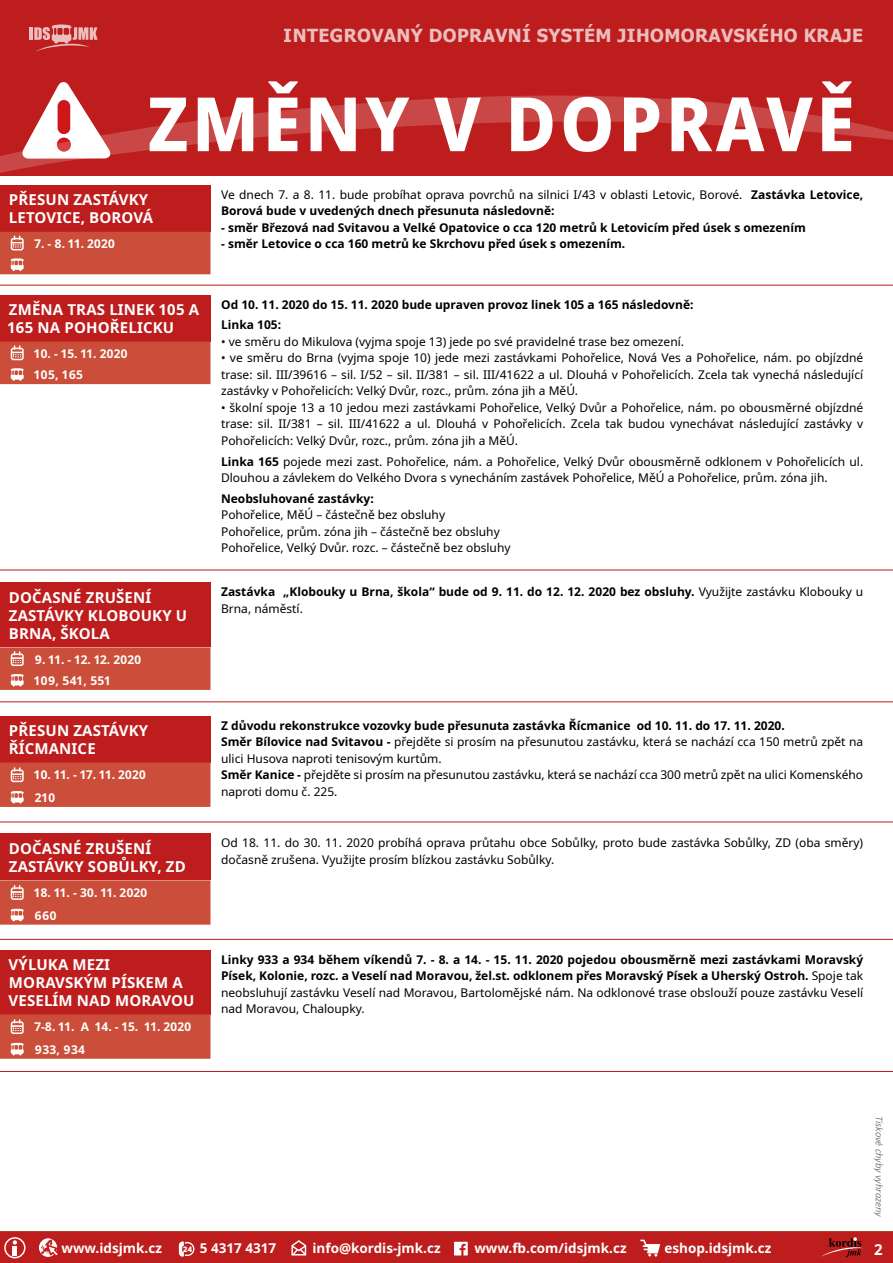
<style>
.page{position:relative;width:893px;height:1263px;background:#fff}
.page>*{position:absolute;margin:0;border:0;box-sizing:border-box;transform-origin:0 0}
.t1{font:800 semi-condensed 75px "Noto Sans";letter-spacing:.05em;color:#fff}
.t2{font:700 18px "Tahoma";letter-spacing:.02em;color:#fff}
.t3{font:700 15px/18px "Noto Sans";letter-spacing:.01em;color:#fff}
.t4{font:700 13.5px "Noto Sans";color:#fff}
.t5{font:12px/16.5px "Noto Sans";color:#000}
.t6{font:700 12px/16.5px "Noto Sans";color:#000}
.t7{font:700 12px/23.1px "Noto Sans";letter-spacing:.02em;color:#fff}
.t8{font:italic 300 10.5px "Calibri";letter-spacing:-.005em;color:#575756}
.s1{font-weight:700}
.s2{font-weight:400}
.s3{font-weight:900;font-size:7.5px}
</style>
<div class="page">
<svg style="left:0;top:1231px;width:893px;height:32px;background:#bd2423"></svg>
<div style="left:0;top:0;width:893px;height:175px;background:#bd1d1d"></div>
<svg style="left:53px;top:82px;width:22px;height:13px"></svg>
<svg style="left:30px;top:24px;width:68px;height:27px"></svg>
<svg style="left:0;top:95px;width:893px;height:118px"></svg>
<div style="left:0;top:185px;width:210px;height:47px;background:#bd1d1d"></div>
<div style="left:0;top:232px;width:210px;height:42px;background:#ca4e39"></div>
<hr style="left:0;top:285px;width:893px;height:1px;background:#bd1d1d">
<div style="left:0;top:295px;width:210px;height:47px;background:#bd1d1d"></div>
<div style="left:0;top:342px;width:210px;height:42px;background:#ca4e39"></div>
<hr style="left:0;top:570px;width:893px;height:1px;background:#bd1d1d">
<div style="left:0;top:583px;width:210px;height:64px;background:#bd1d1d"></div>
<svg style="left:0;top:647px;width:210px;height:43px;background:#cb533f"></svg>
<div style="left:0;top:716px;width:210px;height:47px;background:#bd1d1d"></div>
<div style="left:0;top:763px;width:210px;height:44px;background:#ca4e39"></div>
<hr style="left:0;top:702px;width:893px;height:1px;background:#bd1d1d">
<hr style="left:0;top:822px;width:893px;height:1px;background:#bd1d1d">
<div style="left:0;top:833px;width:210px;height:47px;background:#bd1d1d"></div>
<svg style="left:0;top:880px;width:210px;height:45px;background:#cb5440"></svg>
<hr style="left:0;top:939px;width:893px;height:1px;background:#bd1d1d">
<div style="left:0;top:950px;width:210px;height:64px;background:#bd1d1d"></div>
<svg style="left:0;top:1014px;width:210px;height:45px;background:#cb523e"></svg>
<hr style="left:0;top:1071px;width:893px;height:1px;background:#bd1d1d">
<h2 class="t2" style="left:284px;top:23px;width:581px">INTEGROVANÝ DOPRAVNÍ SYSTÉM JIHOMORAVSKÉHO KRAJE</h2>
<h1 class="t1" style="left:148px;top:69px;width:709px">ZMĚNY V DOPRAVĚ</h1>
<p class="t3" style="left:9px;top:191px;width:146px">PŘESUN ZASTÁVKY<br>LETOVICE, BOROVÁ</p>
<p class="t7" style="left:35px;top:232px;width:82px">7. - 8. 11. 2020</p>
<p class="t3" style="left:8px;top:301px;width:193px">ZMĚNA TRAS LINEK 105 A<br>165 NA POHOŘELICKU</p>
<p class="t7" style="left:34px;top:343px;width:95px;line-height:21.3px">10. - 15. 11. 2020<br>105, 165</p>
<p class="t3" style="left:9px;top:589px;width:180px">DOČASNÉ ZRUŠENÍ<br>ZASTÁVKY KLOBOUKY U<br>BRNA, ŠKOLA</p>
<p class="t7" style="left:34px;top:649px;width:109px;line-height:21.3px">9. 11. - 12. 12. 2020<br>109, 541, 551</p>
<p class="t3" style="left:9px;top:722px;width:141px">PŘESUN ZASTÁVKY<br>ŘÍCMANICE</p>
<p class="t7" style="left:34px;top:763px;width:113px">10. 11. - 17. 11. 2020<br>210</p>
<p class="t3" style="left:9px;top:840px;width:178px">DOČASNÉ ZRUŠENÍ<br>ZASTÁVKY SOBŮLKY, ZD</p>
<p class="t7" style="left:34px;top:881px;width:115px">18. 11. - 30. 11. 2020<br>660</p>
<p class="t3" style="left:9px;top:956px;width:188px">VÝLUKA MEZI<br>MORAVSKÝM PÍSKEM A<br>VESELÍM NAD MORAVOU</p>
<p class="t7" style="left:35px;top:1015px;width:158px">7-8. 11. A 14. - 15. 11. 2020<br>933, 934</p>
<p class="t5" style="left:221px;top:187px;width:644px">Ve dnech 7. a 8. 11. bude probíhat oprava povrchů na silnici I/43 v oblasti Letovic, Borové. <span class="s1">Zastávka Letovice,<br>Borová bude v uvedených dnech přesunuta následovně:</span></p>
<p class="t6" style="left:221px;top:220px;width:586px">- směr Březová nad Svitavou a Velké Opatovice o cca 120 metrů k Letovicím před úsek s omezením</p>
<p class="t6" style="left:221px;top:236px;width:406px">- směr Letovice o cca 160 metrů ke Skrchovu před úsek s omezením.</p>
<p class="t6" style="left:221px;top:294px;width:474px;line-height:20.7px">Od 10. 11. 2020 do 15. 11. 2020 bude upraven provoz linek 105 a 165 následovně:<br>Linka 105:</p>
<p class="t5" style="left:221px;top:334px;width:464px">• ve směru do Mikulova (vyjma spoje 13) jede po své pravidelné trase bez omezení.</p>
<p class="t5" style="left:221px;top:350px;width:644px;text-align:justify">• ve směru do Brna (vyjma spoje 10) jede mezi zastávkami Pohořelice, Nová Ves a Pohořelice, nám. po objízdné trase: sil. III/39616 – sil. I/52 – sil. II/381 – sil. III/41622 a ul. Dlouhá v Pohořelicích. Zcela tak vynechá následující zastávky v Pohořelicích: Velký Dvůr, rozc., prům. zóna jih a MěÚ.</p>
<p class="t5" style="left:221px;top:400px;width:644px;text-align:justify">• školní spoje 13 a 10 jedou mezi zastávkami Pohořelice, Velký Dvůr a Pohořelice, nám. po obousměrné objízdné trase: sil. II/381 – sil. III/41622 a ul. Dlouhá v Pohořelicích. Zcela tak budou vynechávat následující zastávky v Pohořelicích: Velký Dvůr, rozc., prům. zóna jih a MěÚ.</p>
<p class="t5" style="left:221px;top:453px;width:644px"><span class="s1">Linka 165</span> pojede mezi zast. Pohořelice, nám. a Pohořelice, Velký Dvůr obousměrně odklonem v Pohořelicích ul.<br>Dlouhou a závlekem do Velkého Dvora s vynecháním zastávek Pohořelice, MěÚ a Pohořelice, prům. zóna jih.</p>
<p class="t6" style="left:221px;top:491px;width:154px">Neobsluhované zastávky:</p>
<p class="t5" style="left:221px;top:507px;width:291px">Pohořelice, MěÚ – částečně bez obsluhy<br>Pohořelice, prům. zóna jih – částečně bez obsluhy<br>Pohořelice, Velký Dvůr. rozc. – částečně bez obsluhy</p>
<p class="t6" style="left:221px;top:584px;width:644px">Zastávka „Klobouky u Brna, škola“ bude od 9. 11. do 12. 12. 2020 bez obsluhy. <span class="s2">Využijte zastávku Klobouky u<br>Brna, náměstí.</span></p>
<p class="t5" style="left:221px;top:717px;width:644px"><span class="s1">Z důvodu rekonstrukce vozovky bude přesunuta zastávka Řícmanice od 10. 11. do 17. 11. 2020.<br>Směr Bílovice nad Svitavou -</span> přejděte si prosím na přesunutou zastávku, která se nachází cca 150 metrů zpět na ulici Husova naproti tenisovým kurtům.<br><span class="s1">Směr Kanice -</span> přejděte si prosím na přesunutou zastávku, která se nachází cca 300 metrů zpět na ulici Komenského naproti domu č. 225.</p>
<p class="t5" style="left:221px;top:835px;width:644px">Od 18. 11. do 30. 11. 2020 probíhá oprava průtahu obce Sobůlky, proto bude zastávka Sobůlky, ZD (oba směry) dočasně zrušena. Využijte prosím blízkou zastávku Sobůlky.</p>
<p class="t6" style="left:221px;top:951px;width:644px;text-align:justify">Linky 933 a 934 během víkendů 7. - 8. a 14. - 15. 11. 2020 pojedou obousměrně mezi zastávkami Moravský Písek, Kolonie, rozc. a Veselí nad Moravou, žel.st. odklonem přes Moravský Písek a Uherský Ostroh. <span class="s2">Spoje tak neobsluhují zastávku Veselí nad Moravou, Bartolomějské nám. Na odklonové trase obslouží pouze zastávku Veselí nad Moravou, Chaloupky.</span></p>
<p class="t8" style="left:886px;top:1116px;width:102px;rotate:90deg">Tiskové chyby vyhrazeny</p>
<p class="t4" style="left:62px;top:1239px;width:102px">www.idsjmk.cz</p>
<p class="t4" style="left:183px;top:1239px;width:95px"><span class="s3">24</span> 5 4317 4317</p>
<p class="t4" style="left:312px;top:1239px;width:130px">info@kordis-jmk.cz</p>
<p class="t4" style="left:474px;top:1239px;width:154px">www.fb.com/idsjmk.cz</p>
<p class="t4" style="left:664px;top:1239px;width:108px">eshop.idsjmk.cz</p>
<p class="t3" style="left:874px;top:1241px;width:10px">2</p>
</div>
